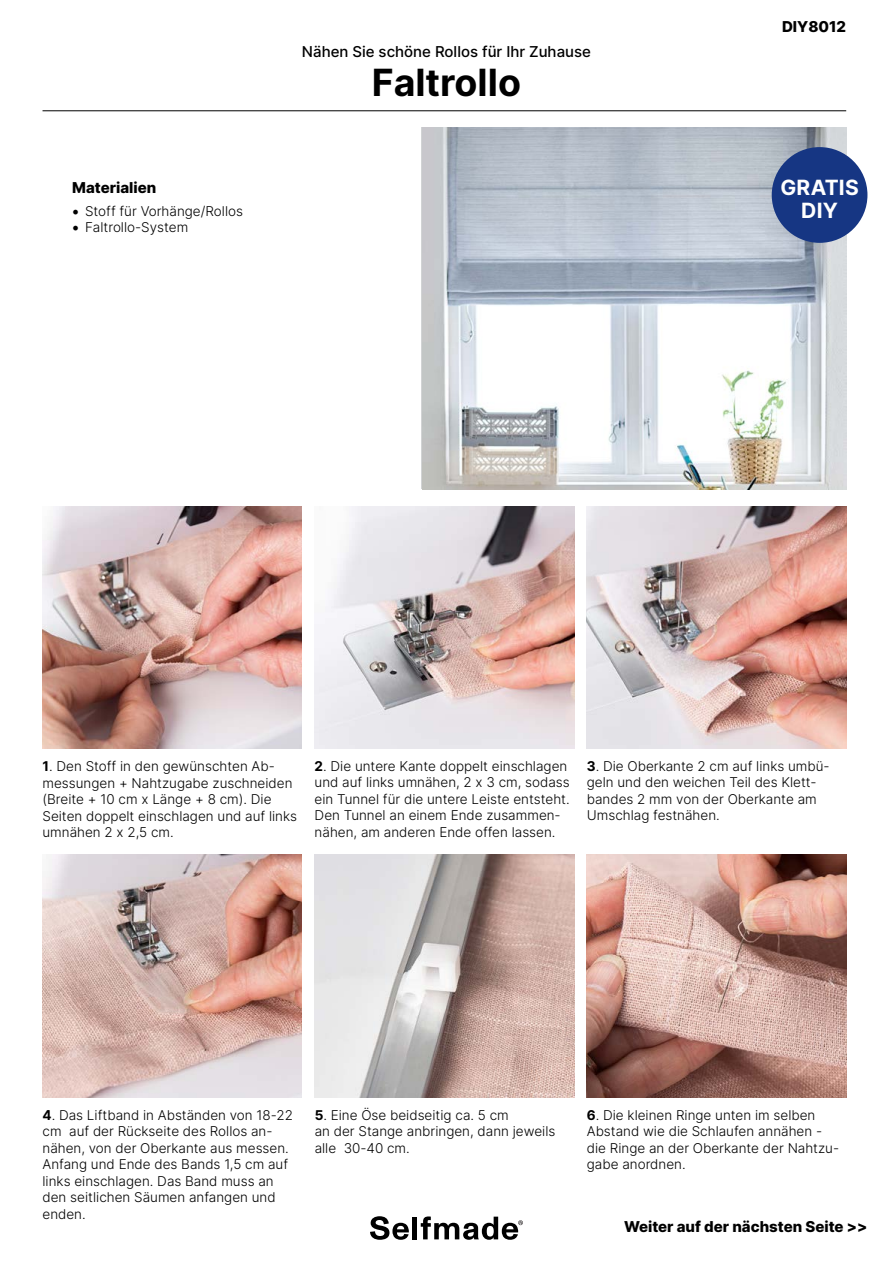
<style>
.page{position:relative;width:893px;height:1263px;background:#fff}
.page>*{position:absolute;margin:0;border:0;box-sizing:border-box;transform-origin:0 0}
.t1{font:700 37.5px "Inter";color:#000}
.t2{font:700 21px/22.5px "Inter";letter-spacing:.01em;color:#fff;text-align:center}
.t3{font:800 15px "Inter";color:#000}
.t4{font:500 15px "Inter";color:#000}
.t5{font:300 13.5px/16.5px "Inter";color:#000}
.s1{font-family:"Minion Pro";font-weight:400;font-size:18px}
.s2{font-weight:700}
</style>
<div class="page">
<img style="left:43px;top:506px;width:259px;height:242px">
<img style="left:43px;top:855px;width:259px;height:242px">
<img style="left:315px;top:506px;width:259px;height:242px">
<img style="left:315px;top:855px;width:259px;height:242px">
<img style="left:587px;top:506px;width:259px;height:242px">
<img style="left:587px;top:855px;width:259px;height:242px">
<svg style="left:370px;top:1216px;width:39px;height:24px"></svg>
<hr style="left:413px;top:1216px;width:4px;height:23px;background:#000">
<svg style="left:421px;top:1216px;width:102px;height:24px"></svg>
<img style="left:423px;top:128px;width:423px;height:361px">
<hr style="left:43px;top:111px;width:803px;height:1px;background:#000">
<div style="left:772px;top:147px;width:95px;height:96px;background:#163683;border-radius:50%"></div>
<p class="t3" style="left:72px;top:177px;width:85px">Materialien</p>
<p class="t5" style="left:72px;top:202px;width:172px"><span class="s1">•</span> Stoff für Vorhänge/Rollos</p>
<p class="t5" style="left:72px;top:219px;width:117px"><span class="s1">•</span> Faltrollo-System</p>
<p class="t4" style="left:302px;top:41px;width:290px">Nähen Sie schöne Rollos für Ihr Zuhause</p>
<h1 class="t1" style="left:372px;top:55px;width:151px">Faltrollo</h1>
<p class="t3" style="left:782px;top:15px;width:66px">DIY8012</p>
<h2 class="t2" style="left:780px;top:176px;width:80px">GRATIS<br>DIY</h2>
<p class="t5" style="left:43px;top:757px;width:256px"><span class="s2">1</span>. Den Stoff in den gewünschten Ab&shy;messungen + Nahtzugabe zuschneiden (Breite + 10 cm x Länge + 8 cm). Die<br>Seiten doppelt einschlagen und auf links umnähen 2 x 2,5 cm.</p>
<p class="t5" style="left:315px;top:757px;width:257px"><span class="s2">2</span>. Die untere Kante doppelt einschlagen und auf links umnähen, 2 x 3 cm, sodass ein Tunnel für die untere Leiste entsteht.<br>Den Tunnel an einem Ende zusammen&shy;nähen, am anderen Ende offen lassen.</p>
<p class="t5" style="left:587px;top:757px;width:244px"><span class="s2">3</span>. Die Oberkante 2 cm auf links umbü&shy;geln und den weichen Teil des Klett&shy;bandes 2 mm von der Oberkante am<br>Umschlag festnähen.</p>
<p class="t5" style="left:43px;top:1106px;width:252px"><span class="s2">4</span>. Das Liftband in Abständen von 18-22 cm auf der Rückseite des Rollos an&shy;nähen, von der Oberkante aus messen.<br>Anfang und Ende des Bands 1,5 cm auf links einschlagen. Das Band muss an den seitlichen Säumen anfangen und enden.</p>
<p class="t5" style="left:315px;top:1106px;width:242px"><span class="s2">5</span>. Eine Öse beidseitig ca. 5 cm<br>an der Stange anbringen, dann jeweils alle 30-40 cm.</p>
<p class="t5" style="left:587px;top:1106px;width:254px"><span class="s2">6</span>. Die kleinen Ringe unten im selben<br>Abstand wie die Schlaufen annähen - die Ringe an der Oberkante der Nahtzu&shy;gabe anordnen.</p>
<p class="t3" style="left:624px;top:1215px;width:245px">Weiter auf der nächsten Seite &gt;&gt;</p>
</div>
